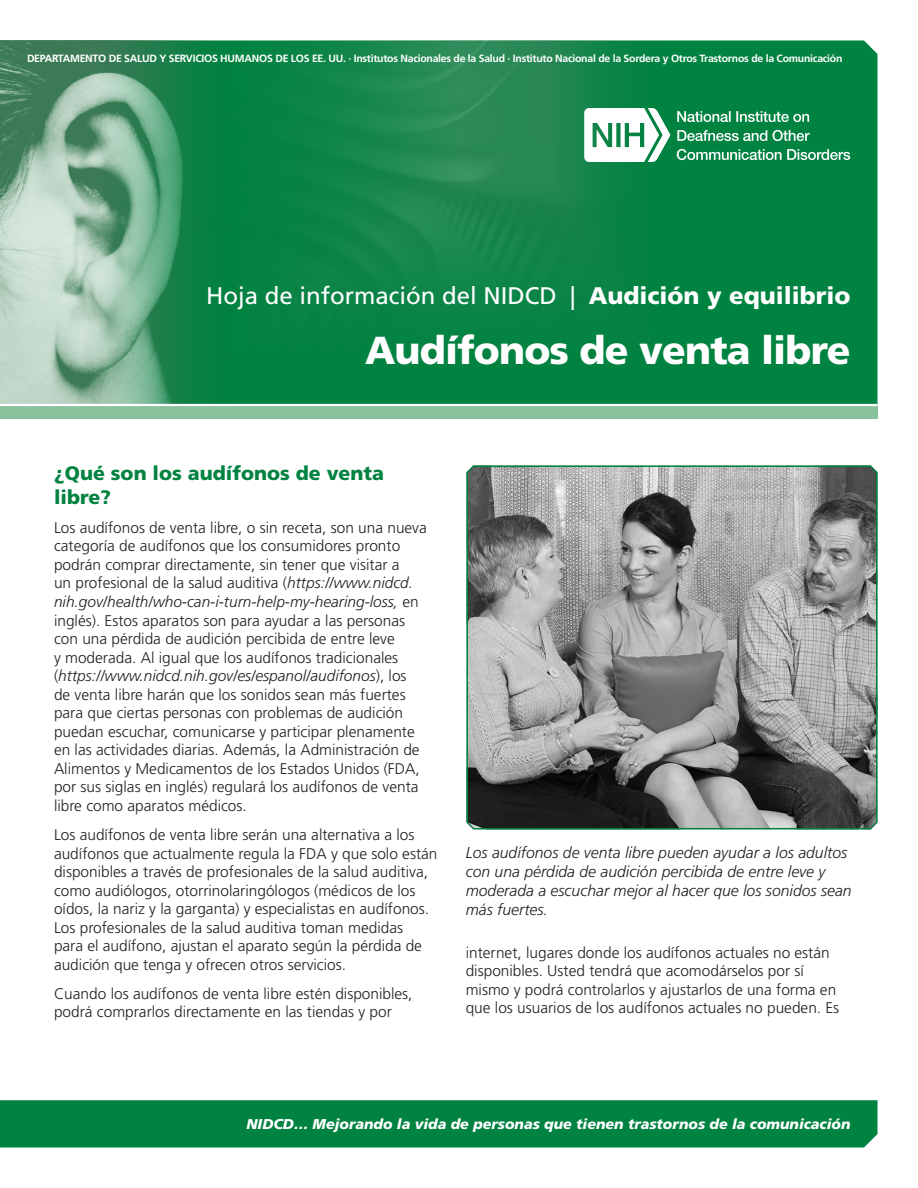
<style>
.page{position:relative;width:918px;height:1188px;background:#fff}
.page>*{position:absolute;margin:0;border:0;box-sizing:border-box;transform-origin:0 0}
.t1{font:900 39px "Frutiger LT Std";letter-spacing:-.02em;color:#fff}
.t2{font:24px "Frutiger LT Std";color:#fff}
.t3{font:900 19.5px/23.4px "Frutiger LT Std";color:#008240}
.t4{font:italic 300 15.75px/18.9px "Frutiger LT Std";color:#231f20}
.t5{font:300 15.45px/18.6px "Frutiger LT Std";color:#231f20}
.t6{font:italic 900 14.25px "Frutiger LT Std";color:#fff}
.t7{font:700 10.5px "Frutiger LT Std";letter-spacing:-.025em;color:#fff}
.s1{font-weight:900}
.s2{font-style:italic}
</style>
<div class="page">
<div style="left:687px;top:40px;width:191px;height:364px;background:#008240"></div>
<div style="left:0;top:1100px;width:878px;height:48px;background:#008240"></div>
<img style="left:0;top:40px;width:162px;height:364px">
<img style="left:162px;top:40px;width:525px;height:364px">
<img style="left:466px;top:468px;width:409px;height:358px">
<div style="left:467px;top:465px;width:411px;height:364px;border:2px solid #008240;border-radius:6px"></div>
<div style="left:0;top:405px;width:878px;height:13px;background:#88c19b"></div>
<hr style="left:0;top:404px;width:878px;height:2px;background:#fff">
<svg style="left:584px;top:108px;width:86px;height:54px"></svg>
<svg style="left:677px;top:149px;width:173px;height:11px;background:#5bae83"></svg>
<svg style="left:677px;top:130px;width:133px;height:11px"></svg>
<svg style="left:677px;top:111px;width:132px;height:11px"></svg>
<p class="t7" style="left:27px;top:52px;width:817px">DEPARTAMENTO DE SALUD Y SERVICIOS HUMANOS DE LOS EE. UU. ∙ Institutos Nacionales de la Salud ∙ Instituto Nacional de la Sordera y Otros Trastornos de la Comunicación</p>
<p class="t2" style="left:206px;top:281px;width:646px">Hoja de información del NIDCD | <span class="s1">Audición y equilibrio</span></p>
<h1 class="t1" style="left:365px;top:327px;width:487px">Audífonos de venta libre</h1>
<h2 class="t3" style="left:54px;top:462px;width:332px">¿Qué son los audífonos de venta libre?</h2>
<p class="t5" style="left:54px;top:518px;width:374px">Los audífonos de venta libre, o sin receta, son una nueva categoría de audífonos que los consumidores pronto podrán comprar directamente, sin tener que visitar a<br>un profesional de la salud auditiva (<span class="s2">https://www.nidcd. nih.gov/health/who-can-i-turn-help-my-hearing-loss,</span> en inglés). Estos aparatos son para ayudar a las personas con una pérdida de audición percibida de entre leve<br>y moderada. Al igual que los audífonos tradicionales (<span class="s2">https://www.nidcd.nih.gov/es/espanol/audifonos</span>), los<br>de venta libre harán que los sonidos sean más fuertes para que ciertas personas con problemas de audición puedan escuchar, comunicarse y participar plenamente en las actividades diarias. Además, la Administración de Alimentos y Medicamentos de los Estados Unidos (FDA, por sus siglas en inglés) regulará los audífonos de venta libre como aparatos médicos.</p>
<p class="t5" style="left:54px;top:826px;width:385px">Los audífonos de venta libre serán una alternativa a los audífonos que actualmente regula la FDA y que solo están disponibles a través de profesionales de la salud auditiva, como audiólogos, otorrinolaringólogos (médicos de los oídos, la nariz y la garganta) y especialistas en audífonos.<br>Los profesionales de la salud auditiva toman medidas<br>para el audífono, ajustan el aparato según la pérdida de audición que tenga y ofrecen otros servicios.</p>
<p class="t5" style="left:54px;top:984px;width:360px">Cuando los audífonos de venta libre estén disponibles, podrá comprarlos directamente en las tiendas y por</p>
<p class="t4" style="left:466px;top:843px;width:387px">Los audífonos de venta libre pueden ayudar a los adultos con una pérdida de audición percibida de entre leve y moderada a escuchar mejor al hacer que los sonidos sean más fuertes.</p>
<p class="t5" style="left:466px;top:943px;width:375px">internet, lugares donde los audífonos actuales no están disponibles. Usted tendrá que acomodárselos por sí mismo y podrá controlarlos y ajustarlos de una forma en que los usuarios de los audífonos actuales no pueden. Es</p>
<p class="t6" style="left:247px;top:1116px;width:605px">NIDCD… Mejorando la vida de personas que tienen trastornos de la comunicación</p>
</div>
